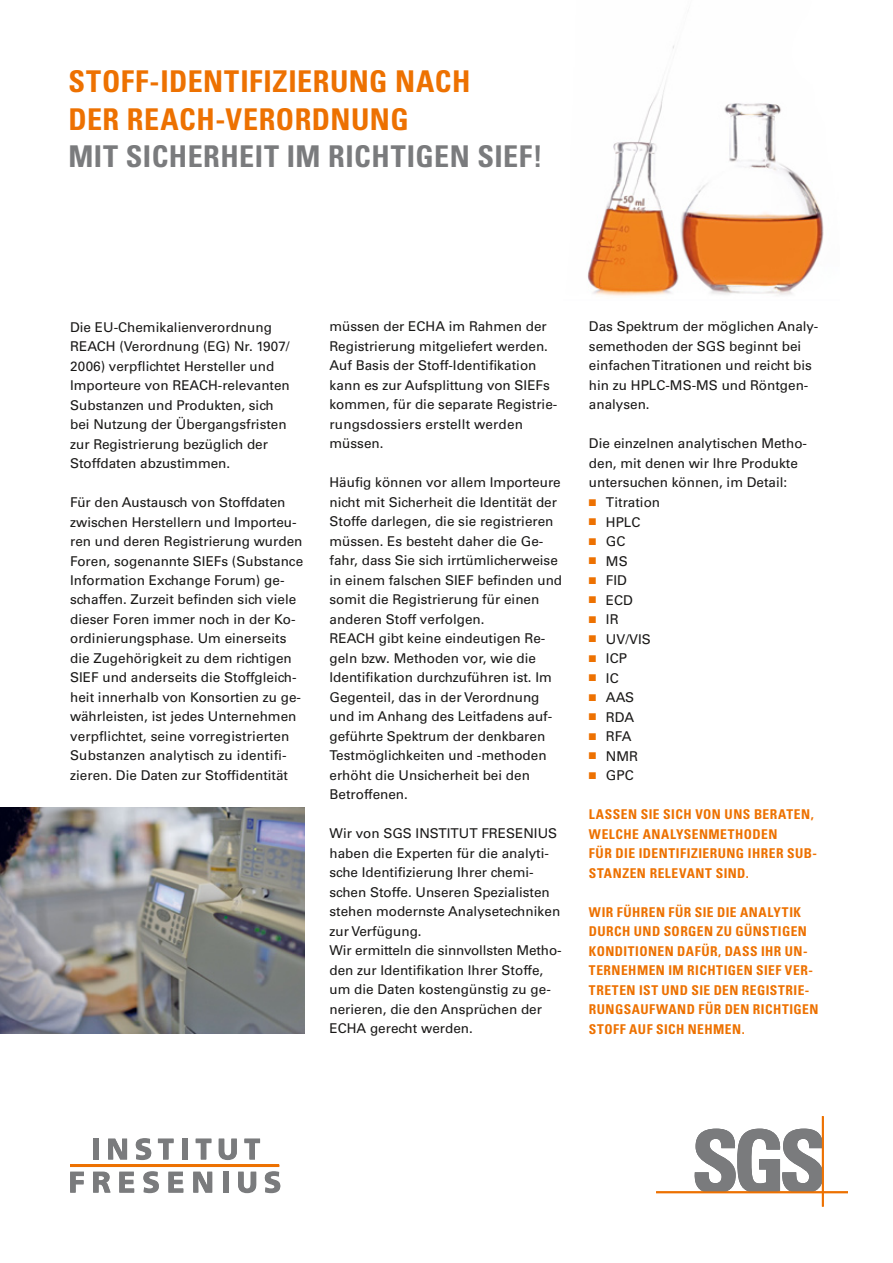
<style>
.page{position:relative;width:893px;height:1263px;background:#fff}
.page>*{position:absolute;margin:0;border:0;box-sizing:border-box;transform-origin:0 0}
.t1{font:700 condensed 30px/37.5px "Univers LT Std";letter-spacing:.02em;color:#ed7101}
.t2{font:700 condensed 30px "Univers LT Std";letter-spacing:.02em;color:#7a7b7d}
.t3{font:13.5px/19.5px "Univers LT Std";color:#191817}
.t4{font:700 condensed 13.5px/19.5px "Univers LT Std";letter-spacing:.035em;color:#ed7101}
.s1{color:#ed7101}
</style>
<div class="page">
<div style="left:223px;top:1171px;width:5px;height:21px;background:#7a7b7d"></div>
<div style="left:93px;top:1138px;width:6px;height:21px;background:#7a7b7d"></div>
<div style="left:182px;top:1138px;width:5px;height:21px;background:#7a7b7d"></div>
<svg style="left:695px;top:1129px;width:127px;height:63px"></svg>
<div style="left:657px;top:1192px;width:191px;height:1px;border:1px solid #ed7101"></div>
<div style="left:822px;top:1117px;width:1px;height:89px;border:1px solid #ed7101"></div>
<svg style="left:70px;top:1171px;width:14px;height:22px"></svg>
<svg style="left:93px;top:1171px;width:18px;height:22px"></svg>
<svg style="left:119px;top:1171px;width:15px;height:22px"></svg>
<svg style="left:143px;top:1171px;width:16px;height:22px"></svg>
<svg style="left:168px;top:1171px;width:15px;height:22px"></svg>
<svg style="left:193px;top:1171px;width:19px;height:22px"></svg>
<div style="left:223px;top:1172px;width:5px;height:21px;background:#7a7b7d"></div>
<svg style="left:238px;top:1171px;width:18px;height:22px"></svg>
<svg style="left:265px;top:1171px;width:15px;height:22px"></svg>
<div style="left:93px;top:1139px;width:6px;height:21px;background:#7a7b7d"></div>
<svg style="left:108px;top:1138px;width:19px;height:22px"></svg>
<svg style="left:136px;top:1138px;width:15px;height:22px"></svg>
<svg style="left:158px;top:1138px;width:16px;height:22px"></svg>
<div style="left:182px;top:1139px;width:5px;height:21px;background:#7a7b7d"></div>
<svg style="left:196px;top:1138px;width:15px;height:22px"></svg>
<svg style="left:219px;top:1138px;width:18px;height:22px"></svg>
<svg style="left:244px;top:1138px;width:16px;height:22px"></svg>
<div style="left:70px;top:1165px;width:209px;height:1px;border:1px solid #ed7101"></div>
<img style="left:0;top:808px;width:304px;height:226px">
<img style="left:587px;top:45px;width:237px;height:251px">
<h1 class="t1" style="left:68px;top:62px;width:404px">STOFF-IDENTIFIZIERUNG NACH<br>DER REACH</h1>
<h1 class="t1" style="left:215px;top:100px;width:195px">-VERORDNUNG</h1>
<h1 class="t2" style="left:68px;top:138px;width:476px">MIT SICHERHEIT IM RICHTIGEN SIEF!</h1>
<p class="t3" style="left:70px;top:317px;width:221px">Die EU-Chemikalienverordnung<br>REACH (Verordnung (EG) Nr. 1907/<br>2006) verpflichtet Hersteller und<br>Importeure von REACH-relevanten<br>Substanzen und Produkten, sich bei Nutzung der Übergangsfristen zur Registrierung bezüglich der<br>Stoffdaten abzustimmen.</p>
<p class="t3" style="left:70px;top:492px;width:235px">Für den Austausch von Stoffdaten zwischen Herstellern und Importeu&shy;ren und deren Registrierung wurden Foren, sogenannte SIEFs (Substance Information Exchange Forum) ge&shy;schaffen. Zurzeit befinden sich viele dieser Foren immer noch in der Ko&shy;ordinierungsphase. Um einerseits die Zugehörigkeit zu dem richtigen SIEF und anderseits die Stoffgleich&shy;heit innerhalb von Konsortien zu ge&shy;währleisten, ist jedes Unternehmen verpflichtet, seine vorregistrierten Substanzen analytisch zu identifi&shy;zieren. Die Daten zur Stoffidentität</p>
<p class="t3" style="left:330px;top:317px;width:229px">müssen der ECHA im Rahmen der<br>Registrierung mitgeliefert werden.<br>Auf Basis der Stoff-Identifikation kann es zur Aufsplittung von SIEFs kommen, für die separate Registrie&shy;rungsdossiers erstellt werden müssen.</p>
<p class="t3" style="left:330px;top:473px;width:234px">Häufig können vor allem Importeure nicht mit Sicherheit die Identität der Stoffe darlegen, die sie registrieren müssen. Es besteht daher die Ge&shy;fahr, dass Sie sich irrtümlicherweise in einem falschen SIEF befinden und somit die Registrierung für einen anderen Stoff verfolgen.<br>REACH gibt keine eindeutigen Re&shy;geln bzw. Methoden vor, wie die Identifikation durchzuführen ist. Im Gegenteil, das in der Verordnung und im Anhang des Leitfadens auf&shy;geführte Spektrum der denkbaren Testmöglichkeiten und -methoden erhöht die Unsicherheit bei den Betroffenen.</p>
<p class="t3" style="left:330px;top:824px;width:234px">Wir von SGS INSTITUT FRESENIUS haben die Experten für die analyti&shy;sche Identifizierung Ihrer chemi&shy;schen Stoffe. Unseren Spezialisten stehen modernste Analysetechniken zur Verfügung.<br>Wir ermitteln die sinnvollsten Metho&shy;den zur Identifikation Ihrer Stoffe, um die Daten kostengünstig zu ge&shy;nerieren, die den Ansprüchen der<br>ECHA gerecht werden.</p>
<p class="t3" style="left:589px;top:317px;width:231px">Das Spektrum der möglichen Analy&shy;semethoden der SGS beginnt bei einfachen Titrationen und reicht bis hin zu HPLC-MS-MS und Röntgen&shy;analysen.</p>
<p class="t3" style="left:589px;top:434px;width:220px">Die einzelnen analytischen Metho&shy;den, mit denen wir Ihre Produkte untersuchen können, im Detail:</p>
<p class="t3" style="left:589px;top:493px;width:73px"><span class="s1">■</span> Titration</p>
<p class="t3" style="left:589px;top:512px;width:53px"><span class="s1">■</span> HPLC</p>
<p class="t3" style="left:589px;top:532px;width:38px"><span class="s1">■</span> GC</p>
<p class="t3" style="left:589px;top:551px;width:40px"><span class="s1">■</span> MS</p>
<p class="t3" style="left:589px;top:571px;width:40px"><span class="s1">■</span> FID</p>
<p class="t3" style="left:589px;top:590px;width:46px"><span class="s1">■</span> ECD</p>
<p class="t3" style="left:589px;top:610px;width:31px"><span class="s1">■</span> IR</p>
<p class="t3" style="left:589px;top:629px;width:64px"><span class="s1">■</span> UV/VIS</p>
<p class="t3" style="left:589px;top:649px;width:40px"><span class="s1">■</span> ICP</p>
<p class="t3" style="left:589px;top:668px;width:31px"><span class="s1">■</span> IC</p>
<p class="t3" style="left:589px;top:688px;width:47px"><span class="s1">■</span> AAS</p>
<p class="t3" style="left:589px;top:707px;width:47px"><span class="s1">■</span> RDA</p>
<p class="t3" style="left:589px;top:727px;width:44px"><span class="s1">■</span> RFA</p>
<p class="t3" style="left:589px;top:746px;width:51px"><span class="s1">■</span> NMR</p>
<p class="t3" style="left:589px;top:766px;width:46px"><span class="s1">■</span> GPC</p>
<p class="t4" style="left:589px;top:804px;width:230px">LASSEN SIE SICH VON UNS BERATEN,<br>WELCHE ANALYSENMETHODEN<br>FÜR DIE IDENTIFIZIERUNG IHRER SUB-<br>STANZEN RELEVANT SI ND.</p>
<p class="t4" style="left:589px;top:902px;width:231px">WIR FÜHREN FÜR SIE DIE ANALYTIK<br>DURCH UND SORGEN ZU GÜNSTIGEN<br>KONDITIONEN DAFÜR, DASS IHR UN-<br>TERNEHMEN IM RICHTIGEN SIEF VER-<br>TRETEN IST UND SIE DEN REGISTRIE-<br>RUNGSAUFWAND FÜR DEN RICHTIGEN<br>STOFF AUF SICH NEHMEN.</p>
</div>
